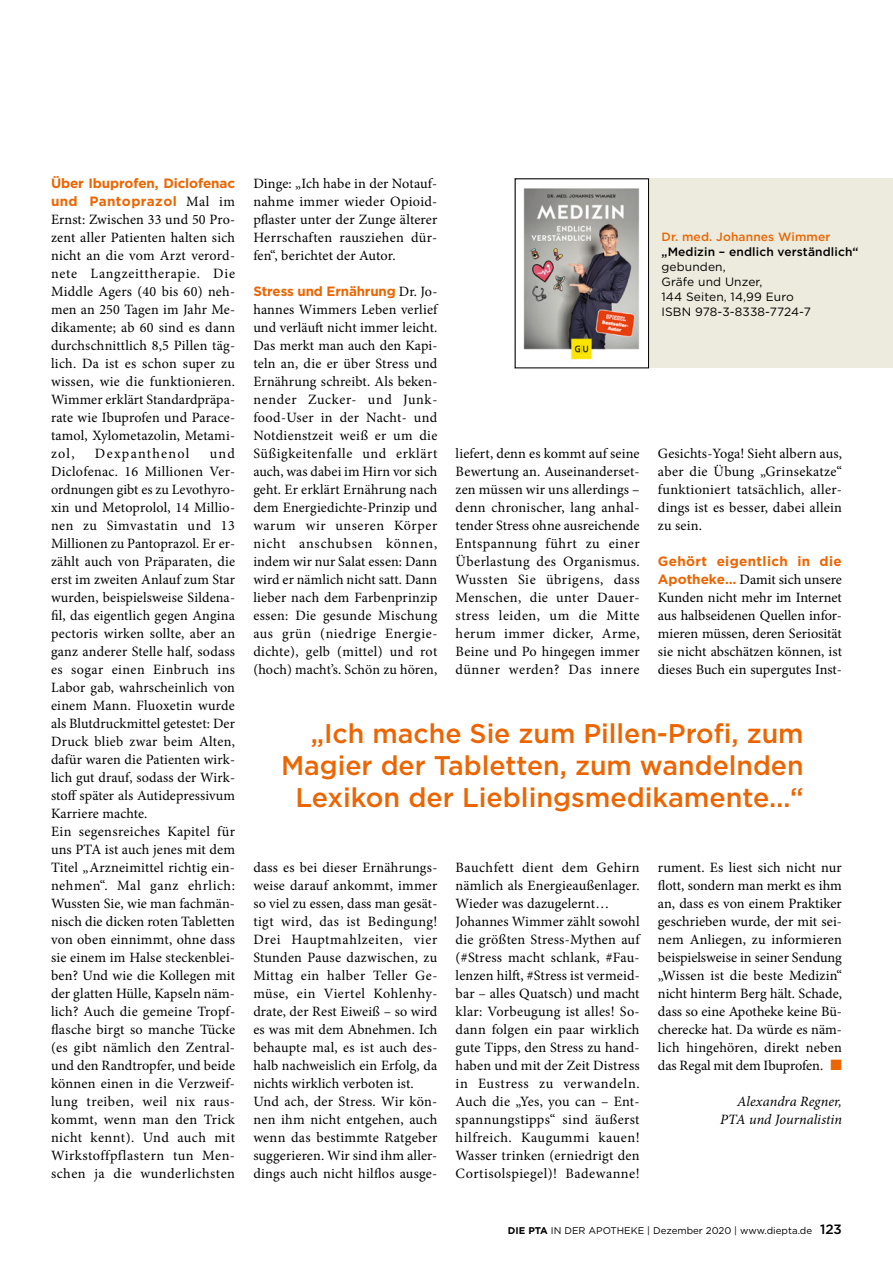
<style>
.page{position:relative;width:893px;height:1263px;background:#fff}
.page>*{position:absolute;margin:0;border:0;box-sizing:border-box;transform-origin:0 0}
.t1{font:500 27px/32.4px "Gotham";color:#ec6502;text-align:right}
.t2{font:14.25px/18px "Minion Pro";letter-spacing:.015em;color:#000;text-align:justify}
.t3{font:italic 14.25px/18px "Minion Pro";color:#000;text-align:right}
.t4{font:14.25px "Minion Pro";letter-spacing:.09em;color:#000}
.t5{font:700 13.5px/18px "Gotham";letter-spacing:-.01em;color:#ec6502}
.t6{font:700 13.5px "Gotham";letter-spacing:.025em;color:#ec6502}
.t7{font:12px/15px "Gotham";letter-spacing:.01em;color:#000}
.t8{font:500 12px "Gotham";letter-spacing:.01em;color:#000}
.t9{font:500 12px "Gotham";letter-spacing:.01em;color:#ec6502}
.t10{font:9.75px "Gotham";color:#000}
.s1{font-family:"Minion Pro";font-weight:400;font-size:14.25px;color:#000}
.s2{font-family:"Gotham";font-weight:700;font-size:13.5px;color:#ec6502}
.s3{color:#ec6502}
.s4{font-weight:700}
.s5{font-weight:500;font-size:13.5px}
</style>
<div class="page">
<div style="left:559px;top:179px;width:334px;height:189px;background:#edebdd"></div>
<img style="left:523px;top:181px;width:124px;height:185px">
<p class="t5" style="left:51px;top:174px;width:186px">Über Ibuprofen, Diclofenac und Pantoprazol <span class="s1">Mal im</span></p>
<p class="t2" style="left:51px;top:211px;width:186px">Ernst: Zwischen 33 und 50 Pro&shy;zent aller Patienten halten sich nicht an die vom Arzt verord&shy;nete Langzeittherapie. Die Middle Agers (40 bis 60) neh&shy;men an 250 Tagen im Jahr Me&shy;dikamente; ab 60 sind es dann durchschnittlich 8,5 Pillen täg&shy;lich. Da ist es schon super zu wissen, wie die funktionieren.<br>Wimmer erklärt Standardpräpa&shy;rate wie Ibuprofen und Parace&shy;tamol, Xylometazolin, Metami&shy;zol,</p>
<p class="t2" style="left:51px;top:445px;width:186px;text-align:left;text-indent:159px">und<br>Diclofenac. 16 Millionen Ver&shy;ordnungen gibt es zu Levothyro&shy;xin und Metoprolol, 14 Millio&shy;nen zu Simvastatin und 13<br>Millionen zu Pantoprazol. Er er&shy;zählt auch von Präparaten, die erst im zweiten Anlauf zum Star wurden, beispielsweise Sildena&shy;fil, das eigentlich gegen Angina pectoris wirken sollte, aber an ganz anderer Stelle half, sodass es sogar einen Einbruch ins<br>Labor gab, wahrscheinlich von einem Mann. Fluoxetin wurde als Blutdruckmittel getestet: Der<br>Druck blieb zwar beim Alten, dafür waren die Patienten wirk&shy;lich gut drauf, sodass der Wirk&shy;stoff später als Autidepressivum<br>Karriere machte.<br>Ein segensreiches Kapitel für uns PTA ist auch jenes mit dem<br>Titel „Arzneimittel richtig ein&shy;nehmen“. Mal ganz ehrlich:<br>Wussten Sie, wie man fachmän&shy;nisch die dicken roten Tabletten von oben einnimmt, ohne dass sie einem im Halse steckenblei&shy;ben? Und wie die Kollegen mit der glatten Hülle, Kapseln näm&shy;lich? Auch die gemeine Tropf&shy;flasche birgt so manche Tücke (es gibt nämlich den Zentral&shy;und den Randtropfer, und beide können einen in die Verzweif&shy;lung treiben, weil nix raus&shy;kommt, wenn man den Trick nicht kennt). Und auch mit<br>Wirkstoffpflastern tun Men&shy;schen ja die wunderlichsten</p>
<p class="t4" style="left:95px;top:444px;width:96px">Dexpanthenol</p>
<p class="t2" style="left:253px;top:175px;width:186px">Dinge: „Ich habe in der Notauf&shy;nahme immer wieder Opioid&shy;pflaster unter der Zunge älterer Herrschaften rausziehen dür&shy;fen“, berichtet der Autor.</p>
<p class="t5" style="left:253px;top:282px;width:186px">Stress und Ernährung <span class="s1">Dr. Jo-</span></p>
<p class="t2" style="left:253px;top:301px;width:186px">hannes Wimmers Leben verlief und verläuft nicht immer leicht.<br>Das merkt man auch den Kapi&shy;teln an, die er über Stress und Ernährung schreibt. Als beken&shy;nender Zucker- und Junk&shy;food-User in der Nacht- und Notdienstzeit weiß er um die Süßigkeitenfalle und erklärt auch, was dabei im Hirn vor sich geht. Er erklärt Ernährung nach dem Energiedichte-Prinzip und warum wir unseren Körper nicht anschubsen können, indem wir nur Salat essen: Dann wird er nämlich nicht satt. Dann lieber nach dem Farbenprinzip essen: Die gesunde Mischung aus grün (niedrige Energie&shy;dichte), gelb (mittel) und rot (hoch) macht’s. Schön zu hören,</p>
<p class="t2" style="left:456px;top:445px;width:186px">liefert, denn es kommt auf seine Bewertung an. Auseinanderset&shy;zen müssen wir uns allerdings – denn chronischer, lang anhal&shy;tender Stress ohne ausreichende Entspannung führt zu einer Überlastung des Organismus.<br>Wussten Sie übrigens, dass Menschen, die unter Dauer&shy;stress leiden, um die Mitte herum immer dicker, Arme, Beine und Po hingegen immer dünner werden? Das innere</p>
<p class="t9" style="left:661px;top:229px;width:170px">Dr. med. Johannes Wimmer</p>
<p class="t8" style="left:661px;top:244px;width:199px">„Medizin – endlich verständlich“</p>
<p class="t7" style="left:661px;top:259px;width:151px">gebunden,<br>Gräfe und Unzer,<br>144 Seiten, 14,99 Euro<br>ISBN 978-3-8338-7724-7</p>
<p class="t2" style="left:658px;top:445px;width:186px">Gesichts-Yoga! Sieht albern aus, aber die Übung „Grinsekatze“ funktioniert tatsächlich, aller&shy;dings ist es besser, dabei allein zu sein.</p>
<p class="t6" style="left:658px;top:552px;width:185px">Gehört eigentlich in die</p>
<p class="t2" style="left:658px;top:571px;width:186px"><span class="s2">Apotheke…</span> Damit sich unsere Kunden nicht mehr im Internet aus halbseidenen Quellen infor&shy;mieren müssen, deren Seriosität sie nicht abschätzen können, ist dieses Buch ein supergutes Inst-</p>
<h1 class="t1" style="left:281px;top:716px;width:524px">„Ich mache Sie zum Pillen-Profi, zum<br>Magier der Tabletten, zum wandelnden<br>Lexikon der Lieblingsmedikamente…“</h1>
<p class="t2" style="left:253px;top:859px;width:186px;text-align:left">dass es bei dieser Ernährungs&shy;weise darauf ankommt, immer so viel zu essen, dass man gesät&shy;tigt wird, das ist Bedingung!<br>Drei Hauptmahlzeiten, vier<br>Stunden Pause dazwischen, zu<br>Mittag ein halber Teller Ge&shy;müse, ein Viertel Kohlenhy&shy;drate, der Rest Eiweiß – so wird es was mit dem Abnehmen. Ich behaupte mal, es ist auch des&shy;halb nachweislich ein Erfolg, da nichts wirklich verboten ist.<br>Und ach, der Stress. Wir kön&shy;nen ihm nicht entgehen, auch wenn das bestimmte Ratgeber suggerieren. Wir sind ihm aller&shy;dings auch nicht hilflos ausge-</p>
<p class="t2" style="left:456px;top:859px;width:186px;text-align:left">Bauchfett dient dem Gehirn nämlich als Energieaußenlager.<br>Wieder was dazugelernt…<br>Johannes Wimmer zählt sowohl die größten Stress-Mythen auf (#Stress macht schlank, #Fau&shy;lenzen hilft, #Stress ist vermeid&shy;bar – alles Quatsch) und macht klar: Vorbeugung ist alles! So&shy;dann folgen ein paar wirklich gute Tipps, den Stress zu hand&shy;haben und mit der Zeit Distress in Eustress zu verwandeln.<br>Auch die „Yes, you can – Ent&shy;spannungstipps“ sind äußerst hilfreich. Kaugummi kauen!<br>Wasser trinken (erniedrigt den<br>Cortisolspiegel)! Badewanne!</p>
<p class="t2" style="left:658px;top:859px;width:186px">rument. Es liest sich nicht nur flott, sondern man merkt es ihm an, dass es von einem Praktiker geschrieben wurde, der mit sei&shy;nem Anliegen, zu informieren beispielsweise in seiner Sendung „Wissen ist die beste Medizin“ nicht hinterm Berg hält. Schade, dass so eine Apotheke keine Bü&shy;cherecke hat. Da würde es näm&shy;lich hingehören, direkt neben das Regal mit dem Ibuprofen. <span class="s3">■</span></p>
<p class="t3" style="left:720px;top:1093px;width:123px">Alexandra Regner,<br>PTA und Journalistin</p>
<p class="t10" style="left:508px;top:1224px;width:335px"><span class="s4">DIE PTA</span> IN DER APOTHEKE | Dezember 2020 | www.diepta.de <span class="s5">123</span></p>
</div>
